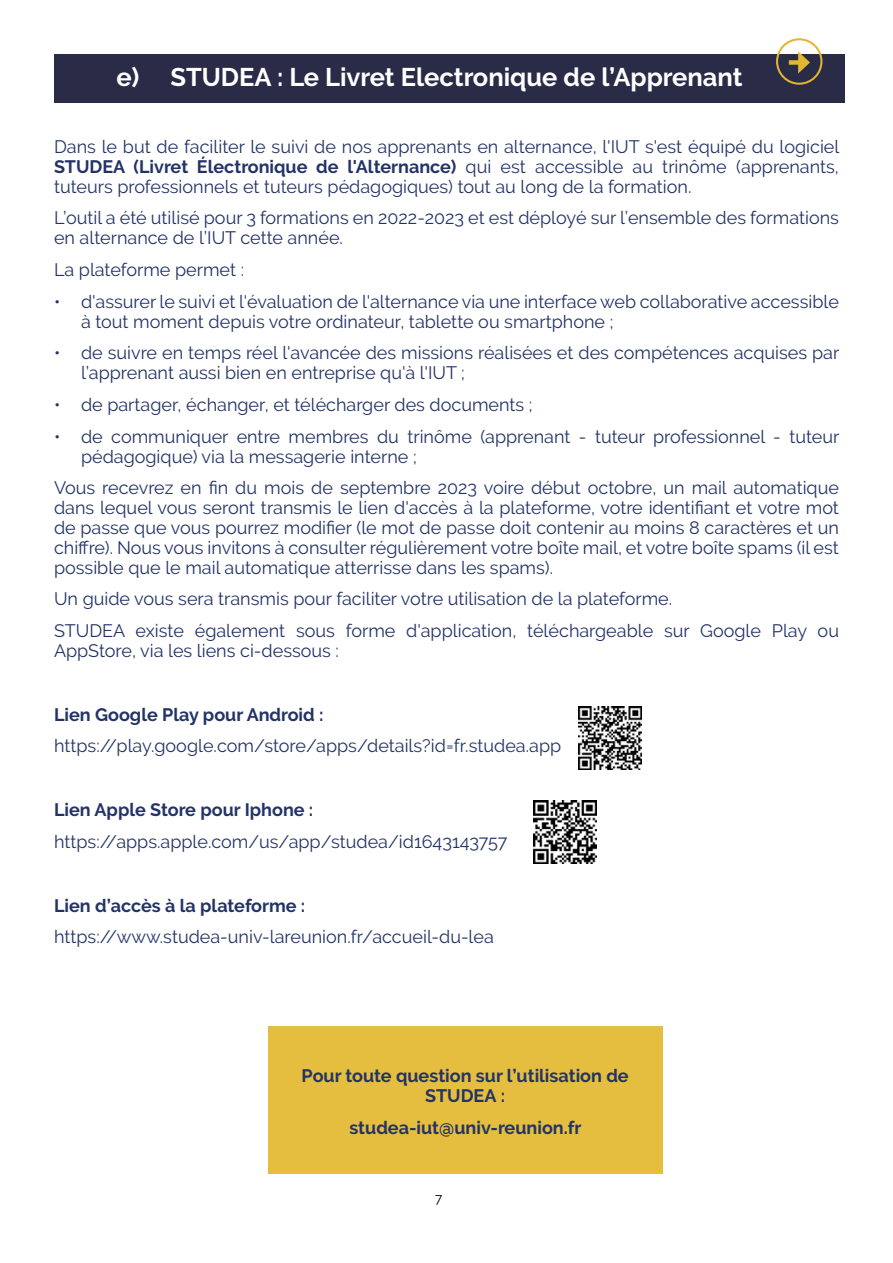
<style>
.page{position:relative;width:893px;height:1263px;background:#fff}
.page>*{position:absolute;margin:0;border:0;box-sizing:border-box;transform-origin:0 0}
.t1{font:700 25.5px "Raleway";color:#fff}
.t2{font:18px/19.8px "Raleway";color:#233366}
.t3{font:700 18px/19.8px "Raleway";color:#233366;text-align:center}
.t4{font:13.5px "Raleway";color:#000}
.s1{font-weight:700}
</style>
<div class="page">
<div style="left:54px;top:54px;width:791px;height:49px;background:#292b47"></div>
<img style="left:578px;top:707px;width:63px;height:63px">
<img style="left:534px;top:800px;width:62px;height:63px">
<div style="left:268px;top:1026px;width:394px;height:148px;background:#e5bd3f"></div>
<div style="left:776px;top:38px;width:46px;height:47px;border:2px solid #e2b533;border-radius:50%"></div>
<div style="left:789px;top:60px;width:13px;height:5px;background:#e2b533"></div>
<svg style="left:798px;top:51px;width:12px;height:23px"></svg>
<p class="t1" style="left:117px;top:63px;width:627px">e) STUDEA : Le Livret Electronique de l’Apprenant</p>
<p class="t2" style="left:54px;top:137px;width:787px;text-align:justify">Dans le but de faciliter le suivi de nos apprenants en alternance, l'IUT s'est équipé du logiciel <span class="s1">STUDEA (Livret Électronique de l'Alternance)</span> qui est accessible au trinôme (apprenants, tuteurs professionnels et tuteurs pédagogiques) tout au long de la formation.</p>
<p class="t2" style="left:54px;top:208px;width:786px">L’outil a été utilisé pour 3 formations en 2022-2023 et est déployé sur l’ensemble des formations en alternance de l’IUT cette année.</p>
<p class="t2" style="left:54px;top:260px;width:192px">La plateforme permet :</p>
<p class="t2" style="left:81px;top:291px;width:759px;text-indent:-27px">• d'assurer le suivi et l'évaluation de l'alternance via une interface web collaborative accessible à tout moment depuis votre ordinateur, tablette ou smartphone ;</p>
<p class="t2" style="left:81px;top:343px;width:760px;text-indent:-27px">• de suivre en temps réel l'avancée des missions réalisées et des compétences acquises par l’apprenant aussi bien en entreprise qu'à l'IUT ;</p>
<p class="t2" style="left:54px;top:395px;width:480px">• de partager, échanger, et télécharger des documents ;</p>
<p class="t2" style="left:81px;top:426px;width:760px;text-indent:-27px">• de communiquer entre membres du trinôme (apprenant - tuteur professionnel - tuteur pédagogique) via la messagerie interne ;</p>
<p class="t2" style="left:54px;top:478px;width:786px;text-align:justify">Vous recevrez en fin du mois de septembre 2023 voire début octobre, un mail automatique dans lequel vous seront transmis le lien d'accès à la plateforme, votre identifiant et votre mot de passe que vous pourrez modifier (le mot de passe doit contenir au moins 8 caractères et un chiffre). Nous vous invitons à consulter régulièrement votre boîte mail, et votre boîte spams (il est possible que le mail automatique atterrisse dans les spams).</p>
<p class="t2" style="left:54px;top:589px;width:620px">Un guide vous sera transmis pour faciliter votre utilisation de la plateforme.</p>
<p class="t2" style="left:54px;top:621px;width:786px">STUDEA existe également sous forme d'application, téléchargeable sur Google Play ou<br>AppStore, via les liens ci-dessous :</p>
<p class="t3" style="left:54px;top:704px;width:271px">Lien Google Play pour Android :</p>
<p class="t2" style="left:54px;top:736px;width:509px">https://play.google.com/store/apps/details?id=fr.studea.app</p>
<p class="t3" style="left:54px;top:800px;width:261px">Lien Apple Store pour Iphone :</p>
<p class="t2" style="left:54px;top:831px;width:455px">https://apps.apple.com/us/app/studea/id1643143757</p>
<p class="t3" style="left:54px;top:895px;width:253px">Lien d’accès à la plateforme :</p>
<p class="t2" style="left:54px;top:927px;width:441px">https://www.studea-univ-lareunion.fr/accueil-du-lea</p>
<p class="t3" style="left:302px;top:1066px;width:329px">Pour toute question sur l’utilisation de<br>STUDEA :</p>
<p class="t3" style="left:349px;top:1118px;width:234px">studea-iut@univ-reunion.fr</p>
<p class="t4" style="left:435px;top:1191px;width:9px">7</p>
</div>
